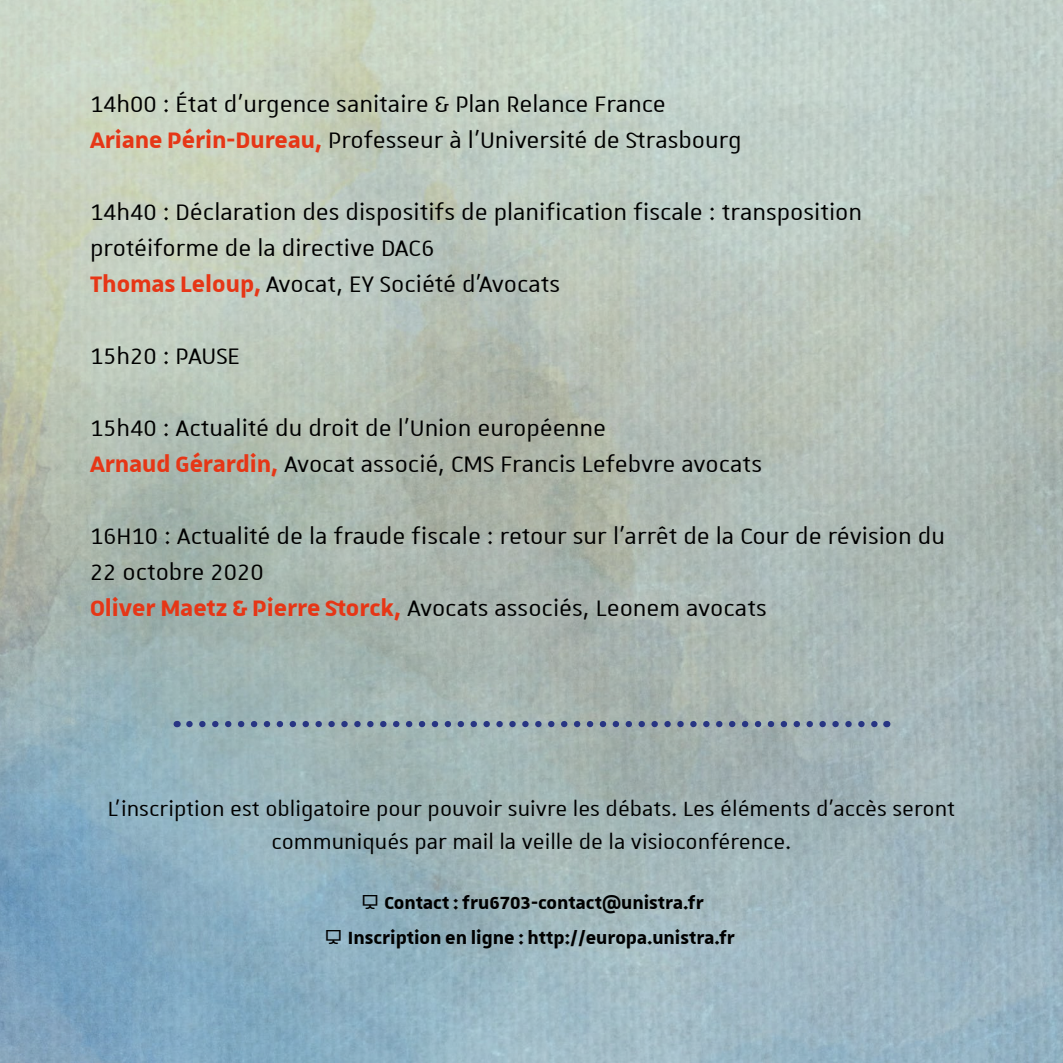
<style>
.page{position:relative;width:1063px;height:1063px;background:#fff}
.page>*{position:absolute;margin:0;border:0;box-sizing:border-box;transform-origin:0 0}
.t1{font:30px/36px "Unistra A";color:#000}
.t2{font:27.5px/33px "Unistra A";color:#000;text-align:center}
.t3{font:700 23.5px/35px "Unistra A";color:#000;text-align:center}
.s1{font-weight:700;color:#e63616}
</style>
<div class="page">
<img style="left:0;top:0;width:1063px;height:1063px">
<svg style="left:189px;top:721px;width:691px;height:6px;background:#71819f"></svg>
<svg style="left:363px;top:894px;width:14px;height:15px"></svg>
<svg style="left:326px;top:930px;width:15px;height:14px"></svg>
<p class="t1" style="left:90px;top:85px;width:653px">14h00 : État d’urgence sanitaire &amp; Plan Relance France<br><span class="s1">Ariane Périn-Dureau,</span> Professeur à l’Université de Strasbourg</p>
<p class="t1" style="left:90px;top:193px;width:774px">14h40 : Déclaration des dispositifs de planification fiscale : transposition protéiforme de la directive DAC6<br><span class="s1">Thomas Leloup,</span> Avocat, EY Société d’Avocats</p>
<p class="t1" style="left:90px;top:337px;width:151px">15h20 : PAUSE</p>
<p class="t1" style="left:90px;top:409px;width:674px">15h40 : Actualité du droit de l’Union européenne<br><span class="s1">Arnaud Gérardin,</span> Avocat associé, CMS Francis Lefebvre avocats</p>
<p class="t1" style="left:90px;top:517px;width:857px">16H10 : Actualité de la fraude fiscale : retour sur l’arrêt de la Cour de révision du<br>22 octobre 2020<br><span class="s1">Oliver Maetz &amp; Pierre Storck,</span> Avocats associés, Leonem avocats</p>
<p class="t2" style="left:108px;top:791px;width:849px">L’inscription est obligatoire pour pouvoir suivre les débats. Les éléments d’accès seront communiqués par mail la veille de la visioconférence.</p>
<p class="t3" style="left:348px;top:884px;width:388px">Contact : fru6703-contact@unistra.fr<br>Inscription en ligne : http://europa.unistra.fr</p>
</div>
